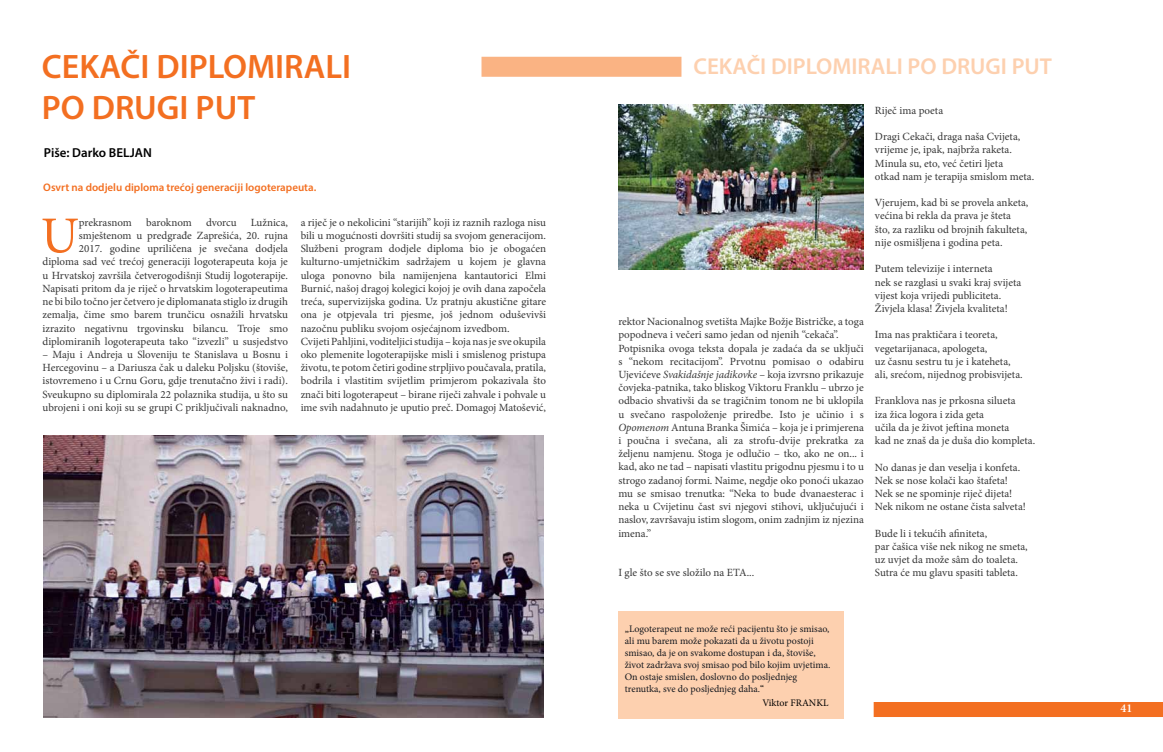
<style>
.page{position:relative;width:1163px;height:752px;background:#fff}
.page>*{position:absolute;margin:0;border:0;box-sizing:border-box;transform-origin:0 0}
.t1{font:51.6px "Minion Pro";color:#f36f21}
.t2{font:600 34px/40.8px "Myriad Pro";color:#f36f21}
.t3{font:600 23px "Myriad Pro";color:#fdd0af}
.t4{font:600 13px "Myriad Pro";color:#000}
.t5{font:600 12px "Minion Pro";color:#fff}
.t6{font:11px/13.2px "Minion Pro";color:#363636}
.t7{font:600 11px "Myriad Pro";color:#f36f21}
.t8{font:10px/12px "Minion Pro";color:#16191f}
.t9{font:10px "Minion Pro";color:#000}
.s1{font-style:italic}
.s2{color:#000}
</style>
<div class="page">
<div style="left:873px;top:701px;width:289px;height:15px;background:#f36f21"></div>
<div style="left:481px;top:57px;width:200px;height:20px;background:#fab383"></div>
<img style="left:43px;top:435px;width:500px;height:282px">
<img style="left:618px;top:105px;width:244px;height:165px">
<div style="left:617px;top:611px;width:226px;height:108px;background:#fdd0af"></div>
<h2 class="t2" style="left:42px;top:45px;width:306px">CEKAČI DIPLOMIRALI<br>PO DRUGI PUT</h2>
<p class="t4" style="left:44px;top:145px;width:109px">Piše: Darko BELJAN</p>
<p class="t7" style="left:43px;top:180px;width:274px">Osvrt na dodjelu diploma trećoj generaciji logoterapeuta.</p>
<h1 class="t1" style="left:41px;top:201px;width:39px">U</h1>
<p class="t6" style="left:79px;top:215px;width:55px">prekrasnom</p>
<p class="t6" style="left:146px;top:215px;width:47px">baroknom</p>
<p class="t6" style="left:206px;top:215px;width:32px">dvorcu</p>
<p class="t6" style="left:43px;top:215px;width:247px;text-align:right">Lužnica,<br>smještenom u predgrađe Zaprešića, 20. rujna<br>2017. godine upriličena je svečana dodjela diploma sad već trećoj generaciji logoterapeuta koja je u Hrvatskoj završila četverogodišnji Studij logoterapije.<br>Napisati pritom da je riječ o hrvatskim logoterapeutima ne bi bilo točno jer četvero je diplomanata stiglo iz drugih zemalja, čime smo barem trunčicu osnažili hrvatsku izrazito negativnu trgovinsku bilancu. Troje smo diplomiranih logoterapeuta tako “izvezli” u susjedstvo</p>
<p class="t6" style="left:43px;top:347px;width:247px;text-align:justify">– Maju i Andreja u Sloveniju te Stanislava u Bosnu i Hercegovinu – a Dariusza čak u daleku Poljsku (štoviše, istovremeno i u Crnu Goru, gdje trenutačno živi i radi).<br>Sveukupno su diplomirala 22 polaznika studija, u što su ubrojeni i oni koji su se grupi C priključivali naknadno,</p>
<p class="t6" style="left:300px;top:215px;width:247px">a riječ je o nekolicini “starijih” koji iz raznih razloga nisu bili u mogućnosti dovršiti studij sa svojom generacijom.<br>Službeni program dodjele diploma bio je obogaćen kulturno-umjetničkim sadržajem u kojem je glavna uloga ponovno bila namijenjena kantautorici Elmi Burnić, našoj dragoj kolegici kojoj je ovih dana započela treća, supervizijska godina. Uz pratnju akustične gitare ona je otpjevala tri pjesme, još jednom oduševivši nazočnu publiku svojom osjećajnom izvedbom.<br>Cvijeti Pahljini, voditeljici studija – koja nas je sve okupila oko plemenite logoterapijske misli i smislenog pristupa životu, te potom četiri godine strpljivo poučavala, pratila, bodrila i vlastitim svijetlim primjerom pokazivala što znači biti logoterapeut – birane riječi zahvale i pohvale u ime svih nadahnuto je uputio preč. Domagoj Matošević,</p>
<h3 class="t3" style="left:693px;top:52px;width:332px">CEKAČI DIPLOMIRALI PO DRUGI PUT</h3>
<p class="t6" style="left:618px;top:315px;width:247px">rektor Nacionalnog svetišta Majke Božje Bistričke, a toga popodneva i večeri samo jedan od njenih “cekača”.<br>Potpisnika ovoga teksta dopala je zadaća da se uključi s “nekom recitacijom”. Prvotnu pomisao o odabiru Ujevićeve <span class="s1">Svakidašnje jadikovke</span> – koja izvrsno prikazuje čovjeka-patnika, tako bliskog Viktoru Franklu – ubrzo je odbacio shvativši da se tragičnim tonom ne bi uklopila u svečano raspoloženje priredbe. Isto je učinio i s <span class="s1">Opomenom</span> Antuna Branka Šimića – koja je i primjerena i poučna i svečana, ali za strofu-dvije prekratka za željenu namjenu. Stoga je odlučio – tko, ako ne on... i kad, ako ne tad – napisati vlastitu prigodnu pjesmu i to u strogo zadanoj formi. Naime, negdje oko ponoći ukazao mu se smisao trenutka: “Neka to bude dvanaesterac i neka u Cvijetinu čast svi njegovi stihovi, uključujući i naslov, završavaju istim slogom, onim zadnjim iz njezina imena.”</p>
<p class="t6" style="left:618px;top:566px;width:137px">I gle što se sve složilo na ETA...</p>
<p class="t6" style="left:874px;top:104px;width:70px">Riječ ima poeta</p>
<p class="t6" style="left:874px;top:130px;width:161px">Dragi Cekači, draga naša Cvijeta, vrijeme je, ipak, najbrža raketa.<br>Minula su, eto, već četiri ljeta<br>otkad nam je terapija smislom meta.</p>
<p class="t6" style="left:874px;top:196px;width:155px">Vjerujem, kad bi se provela anketa, većina bi rekla da prava je šteta što, za razliku od brojnih fakulteta, nije osmišljena i godina peta.</p>
<p class="t6" style="left:874px;top:262px;width:148px">Putem televizije i interneta<br>nek se razglasi u svaki kraj svijeta vijest koja vrijedi publiciteta.<br>Živjela klasa! Živjela kvaliteta!</p>
<p class="t6" style="left:874px;top:328px;width:149px">Ima nas praktičara i teoreta, vegetarijanaca, apologeta,<br>uz časnu sestru tu je i kateheta, ali, srećom, nijednog probisvijeta.</p>
<p class="t6" style="left:874px;top:394px;width:162px">Franklova nas je prkosna silueta<br>iza žica logora i zida geta<br>učila da je život jeftina moneta<br>kad ne znaš da je duša dio kompleta.</p>
<p class="t6" style="left:874px;top:460px;width:152px">No danas je dan veselja i konfeta.<br>Nek se nose kolači kao štafeta!<br>Nek se ne spominje riječ dijeta!<br>Nek nikom ne ostane čista salveta!</p>
<p class="t6" style="left:874px;top:526px;width:154px">Bude li i tekućih afiniteta,<br>par čašica više nek nikog ne smeta, uz uvjet da može sâm do toaleta.<br>Sutra će mu glavu spasiti tableta.</p>
<p class="t8" style="left:624px;top:622px;width:207px"><span class="s2">„</span>Logoterapeut ne može reći pacijentu što je smisao, ali mu barem može pokazati da u životu postoji smisao, da je on svakome dostupan i da, štoviše, život zadržava svoj smisao pod bilo kojim uvjetima.<br>On ostaje smislen, doslovno do posljednjeg trenutka, sve do posljednjeg daha.<span class="s2">“</span></p>
<p class="t9" style="left:762px;top:696px;width:68px">Viktor FRANKL</p>
<p class="t5" style="left:1120px;top:700px;width:13px">41</p>
</div>
